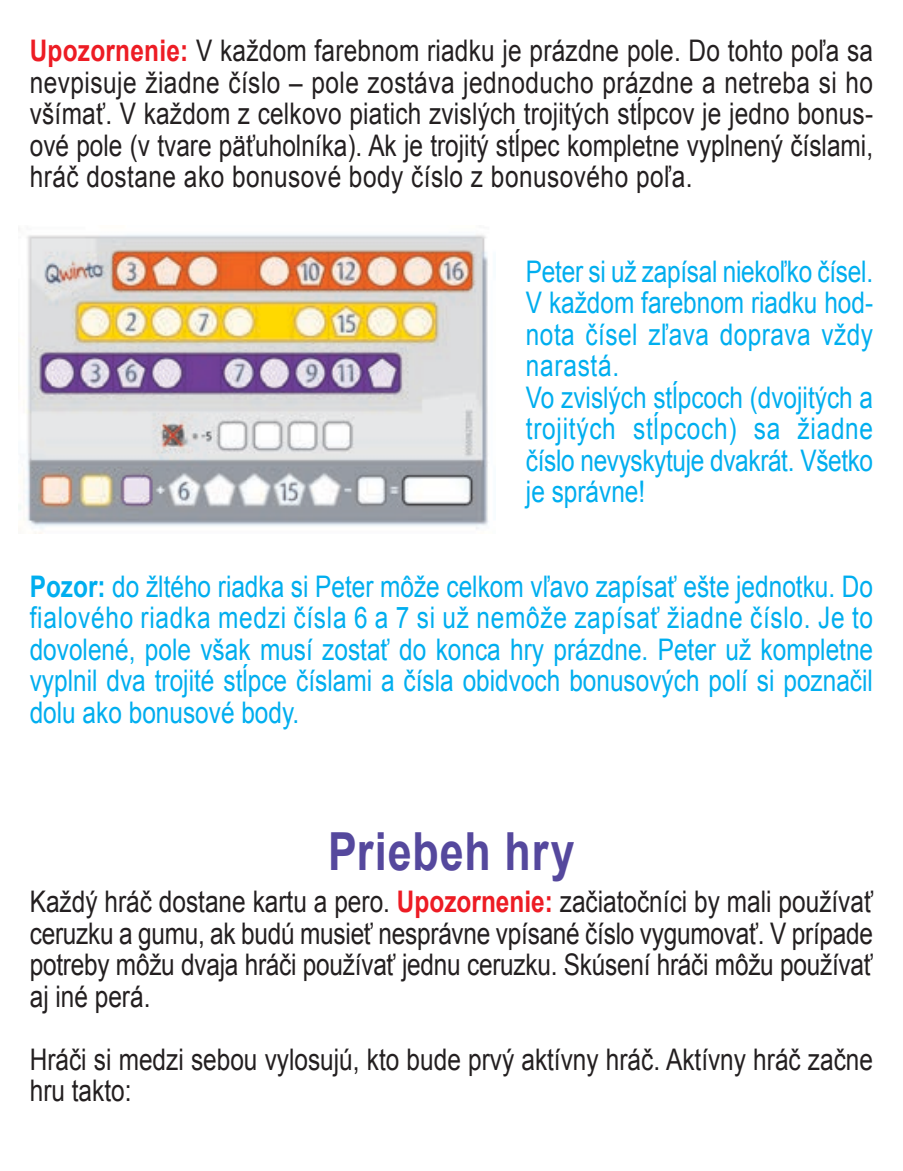
<style>
.page{position:relative;width:903px;height:1171px;background:#fff}
.page>*{position:absolute;margin:0;border:0;box-sizing:border-box;transform-origin:0 0}
.t1{font:700 52.5px "Arial";letter-spacing:.02em;color:#55489d;scale:.82 1}
.t2{font:29.75px/31.5px "Arial";color:#231f20;text-align:justify;scale:.82 1}
.t3{font:29.75px/31.5px "Arial";color:#00aeef;text-align:justify;scale:.82 1}
.t4{font:29.75px "Arial";letter-spacing:.02em;color:#231f20;scale:.82 1}
.s1{font-weight:700;color:#ed1c24}
.s2{font-weight:700}
</style>
<div class="page">
<img style="left:19px;top:235px;width:470px;height:299px">
<p class="t2" style="left:30px;top:35px;width:1030px"><span class="s1">Upozornenie:</span> V každom farebnom riadku je prázdne pole. Do tohto poľa sa nevpisuje žiadne číslo – pole zostáva jednoducho prázdne a netreba si ho všímať. V každom z celkovo piatich zvislých trojitých stĺpcov je jedno bonus-</p>
<p class="t2" style="left:30px;top:130px;width:1030px">ové pole (v tvare päťuholníka). Ak je trojitý stĺpec kompletne vyplnený číslami,</p>
<p class="t4" style="left:30px;top:157px;width:810px">hráč dostane ako bonusové body číslo z bonusového poľa.</p>
<p class="t3" style="left:526px;top:256px;width:425px">Peter si už zapísal niekoľko čísel.<br>V každom farebnom riadku hod&shy;nota čísel zľava doprava vždy narastá.</p>
<p class="t3" style="left:526px;top:382px;width:425px">Vo zvislých stĺpcoch (dvojitých a trojitých stĺpcoch) sa žiadne</p>
<p class="t3" style="left:526px;top:445px;width:425px">číslo nevyskytuje dvakrát. Všetko</p>
<p class="t3" style="left:526px;top:476px;width:147px">je správne!</p>
<p class="t3" style="left:30px;top:571px;width:1030px"><span class="s2">Pozor:</span> do žltého riadka si Peter môže celkom vľavo zapísať ešte jednotku. Do fialového riadka medzi čísla 6 a 7 si už nemôže zapísať žiadne číslo. Je to</p>
<p class="t3" style="left:30px;top:634px;width:1030px">dovolené, pole však musí zostať do konca hry prázdne. Peter už kompletne vyplnil dva trojité stĺpce číslami a čísla obidvoch bonusových polí si poznačil dolu ako bonusové body.</p>
<p class="t1" style="left:328px;top:816px;width:303px">Priebeh hry</p>
<p class="t2" style="left:30px;top:886px;width:1030px">Každý hráč dostane kartu a pero. <span class="s1">Upozornenie:</span> začiatočníci by mali používať ceruzku a gumu, ak budú musieť nesprávne vpísané číslo vygumovať. V prípade potreby môžu dvaja hráči používať jednu ceruzku. Skúsení hráči môžu používať aj iné perá.</p>
<p class="t2" style="left:30px;top:1043px;width:1030px">Hráči si medzi sebou vylosujú, kto bude prvý aktívny hráč. Aktívny hráč začne hru takto:</p>
</div>
